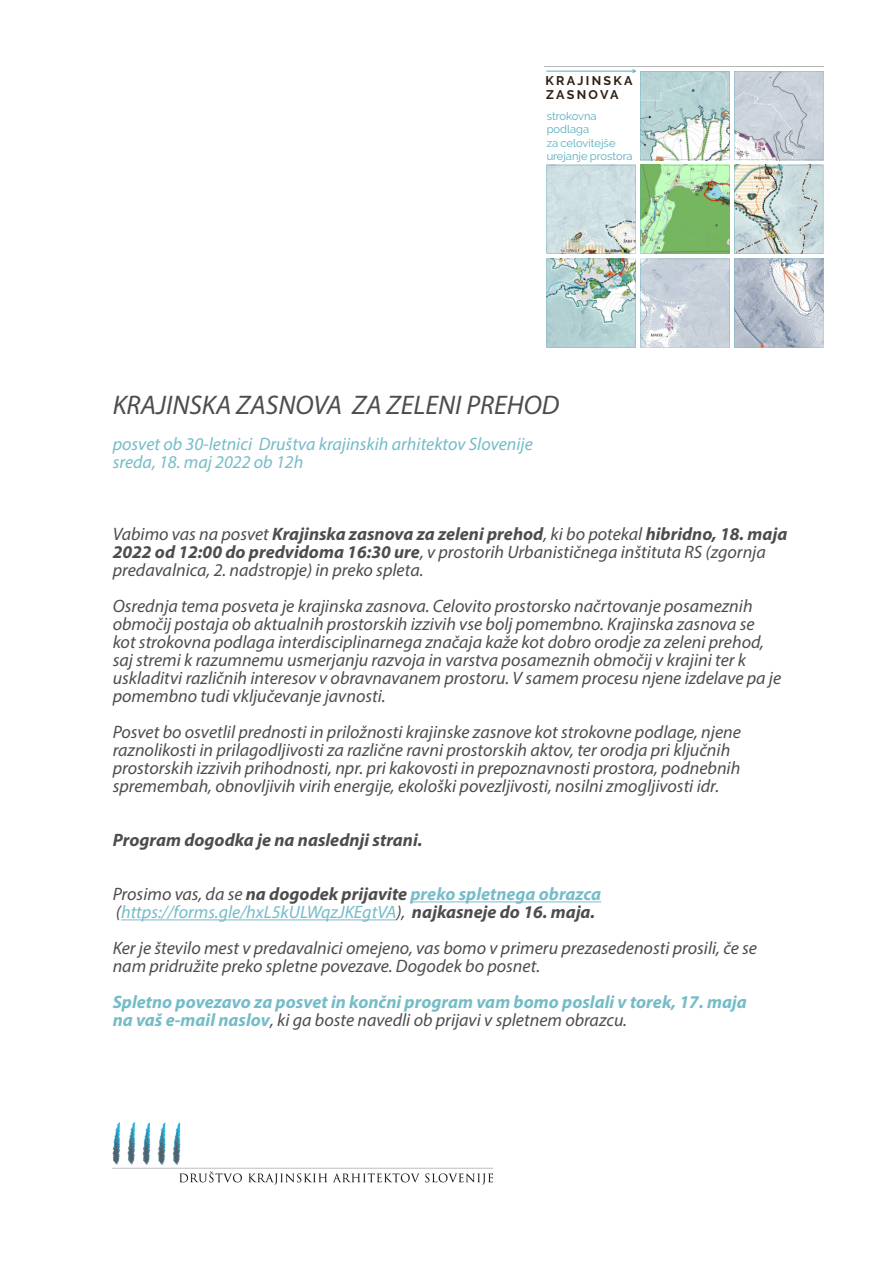
<style>
.page{position:relative;width:893px;height:1263px;background:#fff}
.page>*{position:absolute;margin:0;border:0;box-sizing:border-box;transform-origin:0 0}
.t1{font:italic 27px "Myriad Pro";color:#231f20}
.t2{font:italic 18px/18px "Myriad Pro";color:#231f20}
.t3{font:italic 700 18px/18px "Myriad Pro";color:#231f20}
.t4{font:italic 700 18px/18px "Myriad Pro";color:#51abba}
.t5{font:italic 18px/18px "Myriad Pro";color:#51abba}
.t6{font:700 12.6px/14.4px "Raleway";letter-spacing:.18em;color:#2e2014}
.t7{font:11.1px/13.4px "Raleway";color:#55acbc}
.s1{font-weight:700}
.s2{font-weight:400}
.s3{color:#55acbc}
.s4{font-weight:400;color:#51abba}
.s5{font-weight:400;color:#231f20}
</style>
<div class="page">
<img style="left:547px;top:69px;width:276px;height:279px">
<hr style="left:410px;top:901px;width:191px;height:1px;background:#55acbc">
<hr style="left:121px;top:919px;width:275px;height:1px;background:#51abba">
<img style="left:113px;top:1122px;width:379px;height:62px">
<p class="t6" style="left:546px;top:73px;width:88px">KRAJINSKA<br>ZASNOVA</p>
<p class="t7" style="left:547px;top:109px;width:87px">strokovna podlaga<br>za celovitejše urejanje prostora</p>
<h1 class="t1" style="left:113px;top:388px;width:448px">KRAJINSKA ZASNOVA ZA ZELENI PREHOD</h1>
<p class="t5" style="left:113px;top:435px;width:422px">posvet ob 30-letnici Društva krajinskih arhitektov Slovenije sreda, 18. maj 2022 ob 12h</p>
<p class="t2" style="left:113px;top:525px;width:676px">Vabimo vas na posvet <span class="s1">Krajinska zasnova za zeleni prehod</span>, ki bo potekal <span class="s1">hibridno, 18. maja<br>2022 od 12:00 do predvidoma 16:30 ure</span>, v prostorih Urbanističnega inštituta RS (zgornja predavalnica, 2. nadstropje) in preko spleta.</p>
<p class="t2" style="left:113px;top:597px;width:670px">Osrednja tema posveta je krajinska zasnova. Celovito prostorsko načrtovanje posameznih območij postaja ob aktualnih prostorskih izzivih vse bolj pomembno. Krajinska zasnova se kot strokovna podlaga interdisciplinarnega značaja kaže kot dobro orodje za zeleni prehod, saj stremi k razumnemu usmerjanju razvoja in varstva posameznih območij v krajini ter k uskladitvi različnih interesov v obravnavanem prostoru. V samem procesu njene izdelave pa je pomembno tudi vključevanje javnosti.</p>
<p class="t2" style="left:113px;top:723px;width:630px">Posvet bo osvetlil prednosti in priložnosti krajinske zasnove kot strokovne podlage, njene raznolikosti in prilagodljivosti za različne ravni prostorskih aktov, ter orodja pri ključnih prostorskih izzivih prihodnosti, npr. pri kakovosti in prepoznavnosti prostora, podnebnih spremembah, obnovljivih virih energije, ekološki povezljivosti, nosilni zmogljivosti idr.</p>
<p class="t3" style="left:113px;top:830px;width:311px">Program dogodka je na naslednji strani.</p>
<p class="t3" style="left:113px;top:884px;width:490px"><span class="s2">Prosimo vas, da se</span> na dogodek prijavite <span class="s3">preko spletnega obrazca </span><span class="s2">(</span><span class="s4">https://forms.gle/hxL5kULWqzJKEgtVA</span><span class="s2">),</span> najkasneje do 16. maja.</p>
<p class="t2" style="left:113px;top:939px;width:646px">Ker je število mest v predavalnici omejeno, vas bomo v primeru prezasedenosti prosili, če se nam pridružite preko spletne povezave. Dogodek bo posnet.</p>
<p class="t4" style="left:113px;top:992px;width:636px">Spletno povezavo za posvet in končni program vam bomo poslali v torek, 17. maja na vaš e-mail naslov<span class="s5">, ki ga boste navedli ob prijavi v spletnem obrazcu.</span></p>
</div>
